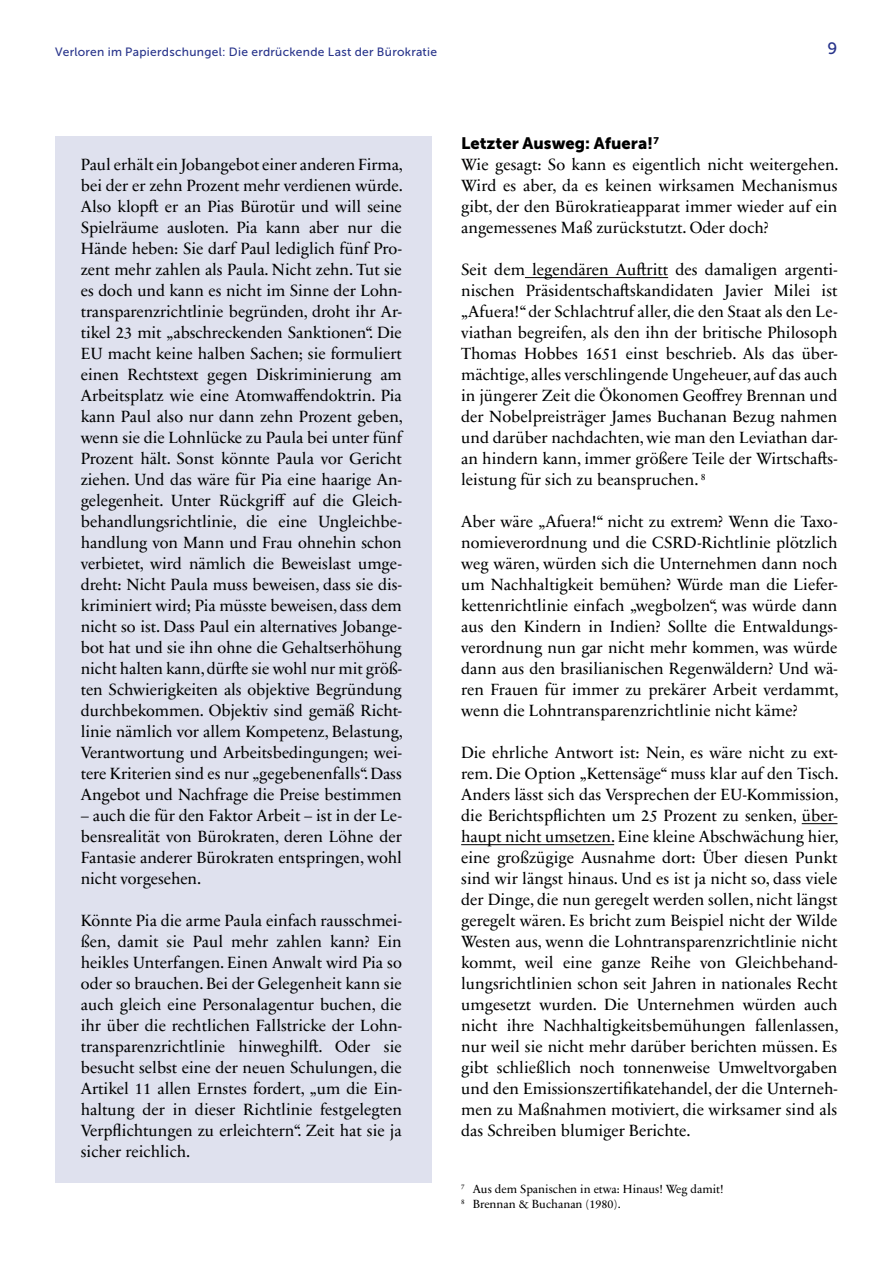
<style>
.page{position:relative;width:893px;height:1263px;background:#fff}
.page>*{position:absolute;margin:0;border:0;box-sizing:border-box;transform-origin:0 0}
._2023_Fließtext{font:16.5px/21px "Sabon Next LT Pro";color:#010202;text-align:justify}
.Fließtext_Box{font:16.5px/21px "Sabon Next LT Pro";letter-spacing:-.005em;color:#010202;text-align:justify}
.Absatzüberschrift{font:16.5px "Museo Sans 900";color:#000}
.t1{font:16.5px "Museo Sans 500";color:#28348b}
.Fussnote{font:12px "Sabon Next LT Pro";color:#000}
.t2{font:12px "Museo Sans 500";letter-spacing:.025em;color:#28348b}
.s1{color:#000}
</style>
<div class="page">
<div style="left:55px;top:136px;width:377px;height:774px;background:#dfe1ee"></div>
<div style="left:55px;top:893px;width:377px;height:290px;background:#dfe1ee"></div>
<hr style="left:525px;top:277px;width:143px;height:1px;background:#000">
<hr style="left:802px;top:823px;width:35px;height:1px;background:#000">
<hr style="left:461px;top:844px;width:153px;height:1px;background:#000">
<p class="t2" style="left:55px;top:45px;width:383px">Verloren im Papierdschungel: Die erdrückende Last der Bürokratie</p>
<p class="t1" style="left:828px;top:39px;width:11px">9</p>
<p class="Fließtext_Box" style="left:81px;top:154px;width:324px">Paul erhält ein Jobangebot einer anderen Firma, bei der er zehn Prozent mehr verdienen würde.<br>Also klopft er an Pias Bürotür und will seine Spielräume ausloten. Pia kann aber nur die Hände heben: Sie darf Paul lediglich fünf Pro&shy;zent mehr zahlen als Paula. Nicht zehn. Tut sie es doch und kann es nicht im Sinne der Lohn&shy;transparenzrichtlinie begründen, droht ihr Ar&shy;tikel 23 mit „abschreckenden Sanktionen“. Die EU macht keine halben Sachen; sie formuliert einen Rechtstext gegen Diskriminierung am Arbeitsplatz wie eine Atomwaffendoktrin. Pia kann Paul also nur dann zehn Prozent geben, wenn sie die Lohnlücke zu Paula bei unter fünf Prozent hält. Sonst könnte Paula vor Gericht ziehen. Und das wäre für Pia eine haarige An&shy;gelegenheit. Unter Rückgriff auf die Gleich&shy;behandlungsrichtlinie, die eine Ungleichbe&shy;handlung von Mann und Frau ohnehin schon verbietet, wird nämlich die Beweislast umge&shy;dreht: Nicht Paula muss beweisen, dass sie dis&shy;kriminiert wird; Pia müsste beweisen, dass dem nicht so ist. Dass Paul ein alternatives Jobange&shy;bot hat und sie ihn ohne die Gehaltserhöhung nicht halten kann, dürfte sie wohl nur mit größ&shy;ten Schwierigkeiten als objektive Begründung durchbekommen. Objektiv sind gemäß Richt&shy;linie nämlich vor allem Kompetenz, Belastung, Verantwortung und Arbeitsbedingungen; wei&shy;tere Kriterien sind es nur „gegebenenfalls“. Dass Angebot und Nachfrage die Preise bestimmen</p>
<p class="Fließtext_Box" style="left:81px;top:805px;width:323px">– auch die für den Faktor Arbeit – ist in der Le&shy;bensrealität von Bürokraten, deren Löhne der Fantasie anderer Bürokraten entspringen, wohl nicht vorgesehen.</p>
<p class="Fließtext_Box" style="left:81px;top:910px;width:323px">Könnte Pia die arme Paula einfach rausschmei&shy;ßen, damit sie Paul mehr zahlen kann? Ein heikles Unterfangen. Einen Anwalt wird Pia so oder so brauchen. Bei der Gelegenheit kann sie auch gleich eine Personalagentur buchen, die ihr über die rechtlichen Fallstricke der Lohn&shy;transparenzrichtlinie hinweghilft. Oder sie besucht selbst eine der neuen Schulungen, die Artikel 11 allen Ernstes fordert, „um die Ein&shy;haltung der in dieser Richtlinie festgelegten Verpflichtungen zu erleichtern“. Zeit hat sie ja sicher reichlich.</p>
<p class="Absatzüberschrift" style="left:461px;top:134px;width:199px">Letzter Ausweg: Afuera! <sup>7</sup></p>
<p class="_2023_Fließtext" style="left:461px;top:154px;width:379px">Wie gesagt: So kann es eigentlich nicht weitergehen.<br>Wird es aber, da es keinen wirksamen Mechanismus gibt, der den Bürokratieapparat immer wieder auf ein angemessenes Maß zurückstutzt. Oder doch?</p>
<p class="_2023_Fließtext" style="left:461px;top:259px;width:378px">Seit dem <span class="s1">legendären Auftritt</span> des damaligen argenti&shy;nischen Präsidentschaftskandidaten Javier Milei ist „Afuera!“ der Schlachtruf aller, die den Staat als den Le&shy;viathan begreifen, als den ihn der britische Philosoph Thomas Hobbes 1651 einst beschrieb. Als das über&shy;mächtige, alles verschlingende Ungeheuer, auf das auch in jüngerer Zeit die Ökonomen Geoffrey Brennan und der Nobelpreisträger James Buchanan Bezug nahmen und darüber nachdachten, wie man den Leviathan dar&shy;an hindern kann, immer größere Teile der Wirtschafts&shy;leistung für sich zu beanspruchen. <sup>8</sup></p>
<p class="_2023_Fließtext" style="left:461px;top:511px;width:379px">Aber wäre „Afuera!“ nicht zu extrem? Wenn die Taxo&shy;nomieverordnung und die CSRD-Richtlinie plötzlich weg wären, würden sich die Unternehmen dann noch um Nachhaltigkeit bemühen? Würde man die Liefer&shy;kettenrichtlinie einfach „wegbolzen“, was würde dann aus den Kindern in Indien? Sollte die Entwaldungs&shy;verordnung nun gar nicht mehr kommen, was würde dann aus den brasilianischen Regenwäldern? Und wä&shy;ren Frauen für immer zu prekärer Arbeit verdammt, wenn die Lohntransparenzrichtlinie nicht käme?</p>
<p class="_2023_Fließtext" style="left:461px;top:742px;width:379px">Die ehrliche Antwort ist: Nein, es wäre nicht zu ext&shy;rem. Die Option „Kettensäge“ muss klar auf den Tisch.<br>Anders lässt sich das Versprechen der EU-Kommission, die Berichtspflichten um 25 Prozent zu senken, <span class="s1">über&shy;haupt nicht umsetzen.</span> Eine kleine Abschwächung hier, eine großzügige Ausnahme dort: Über diesen Punkt sind wir längst hinaus. Und es ist ja nicht so, dass viele der Dinge, die nun geregelt werden sollen, nicht längst geregelt wären. Es bricht zum Beispiel nicht der Wilde Westen aus, wenn die Lohntransparenzrichtlinie nicht kommt, weil eine ganze Reihe von Gleichbehand&shy;lungsrichtlinien schon seit Jahren in nationales Recht umgesetzt wurden. Die Unternehmen würden auch nicht ihre Nachhaltigkeitsbemühungen fallenlassen, nur weil sie nicht mehr darüber berichten müssen. Es gibt schließlich noch tonnenweise Umweltvorgaben und den Emissionszertifikatehandel, der die Unterneh&shy;men zu Maßnahmen motiviert, die wirksamer sind als das Schreiben blumiger Berichte.</p>
<p class="Fussnote" style="left:461px;top:1179px;width:264px"><sup>7</sup> Aus dem Spanischen in etwa: Hinaus! Weg damit!</p>
<p class="Fussnote" style="left:461px;top:1194px;width:161px"><sup>8</sup> Brennan &amp; Buchanan (1980).</p>
</div>
